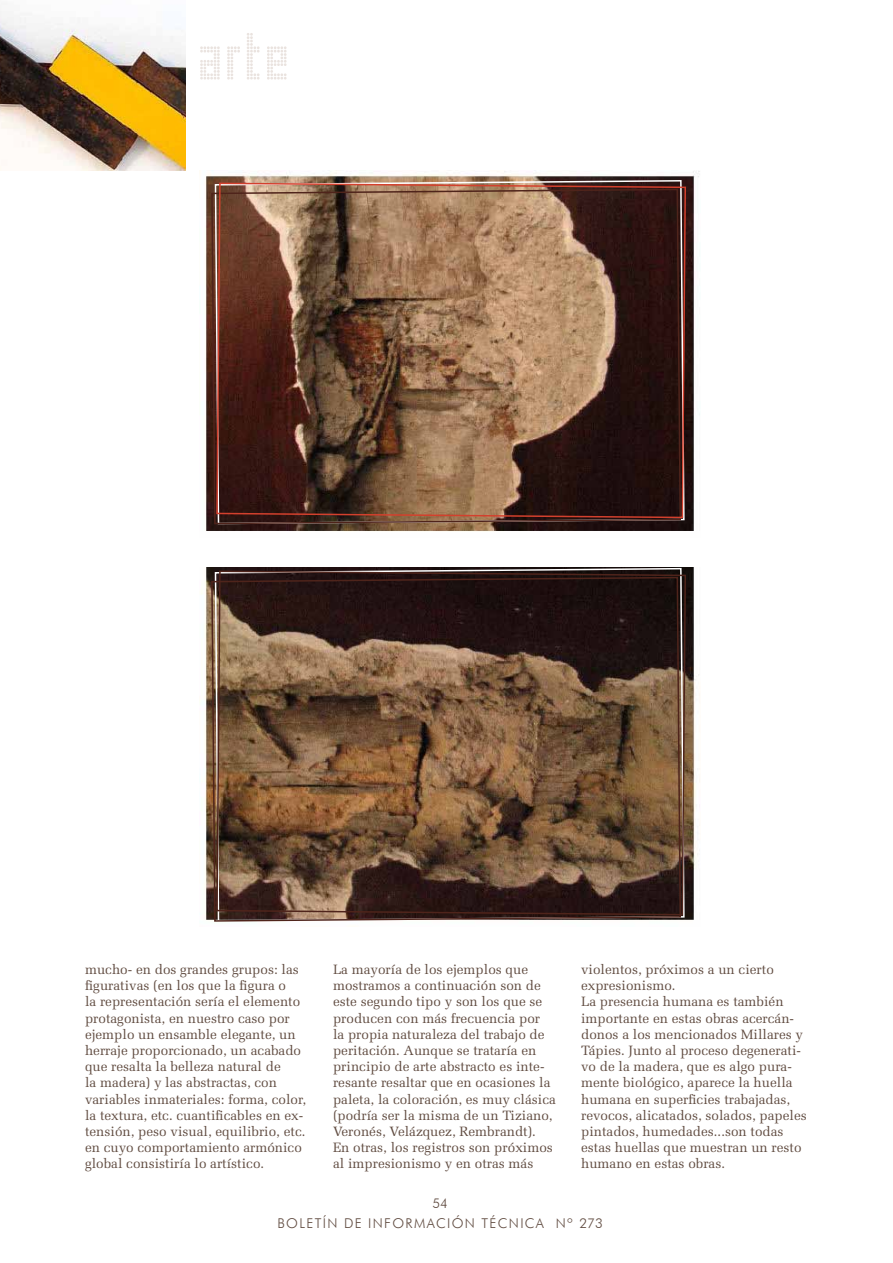
<style>
.page{position:relative;width:893px;height:1263px;background:#fff}
.page>*{position:absolute;margin:0;border:0;box-sizing:border-box;transform-origin:0 0}
.t1{font:67.5px "Pop Led";color:#eae3df}
.t2{font:13.5px/16.2px "Melior LT Std";color:#604b40}
.t3{font:300 13.5px/20.2px "Futura BT";letter-spacing:.1em;color:#604b40;text-align:center}
</style>
<div class="page">
<img style="left:0;top:11px;width:186px;height:159px">
<img style="left:205px;top:170px;width:495px;height:362px">
<img style="left:201px;top:568px;width:498px;height:352px">
<svg style="left:210px;top:188px;width:472px;height:337px;background:#4f3024"></svg>
<svg style="left:215px;top:182px;width:472px;height:337px;background:#714f3c"></svg>
<svg style="left:210px;top:576px;width:472px;height:346px"></svg>
<svg style="left:215px;top:570px;width:472px;height:346px;background:#614532"></svg>
<h1 class="t1" style="left:200px;top:19px;width:95px">arte</h1>
<p class="t2" style="left:85px;top:961px;width:223px">mucho- en dos grandes grupos: las figurativas (en los que la figura o<br>la representación sería el elemento protagonista, en nuestro caso por ejemplo un ensamble elegante, un herraje proporcionado, un acabado que resalta la belleza natural de<br>la madera) y las abstractas, con variables inmateriales: forma, color, la textura, etc. cuantificables en ex&shy;tensión, peso visual, equilibrio, etc. en cuyo comportamiento armónico global consistiría lo artístico.</p>
<p class="t2" style="left:333px;top:961px;width:224px">La mayoría de los ejemplos que mostramos a continuación son de este segundo tipo y son los que se producen con más frecuencia por<br>la propia naturaleza del trabajo de peritación. Aunque se trataría en principio de arte abstracto es inte&shy;resante resaltar que en ocasiones la paleta, la coloración, es muy clásica (podría ser la misma de un Tiziano, Veronés, Velázquez, Rembrandt).<br>En otras, los registros son próximos al impresionismo y en otras más</p>
<p class="t2" style="left:581px;top:961px;width:227px">violentos, próximos a un cierto expresionismo.<br>La presencia humana es también importante en estas obras acercán&shy;donos a los mencionados Millares y<br>Tápies. Junto al proceso degenerati&shy;vo de la madera, que es algo pura&shy;mente biológico, aparece la huella humana en superficies trabajadas, revocos, alicatados, solados, papeles pintados, humedades...son todas estas huellas que muestran un resto humano en estas obras.</p>
<p class="t3" style="left:277px;top:1193px;width:327px">54<br>BOLETÍN DE INFORMACIÓN TÉCNICA Nº 273</p>
</div>
